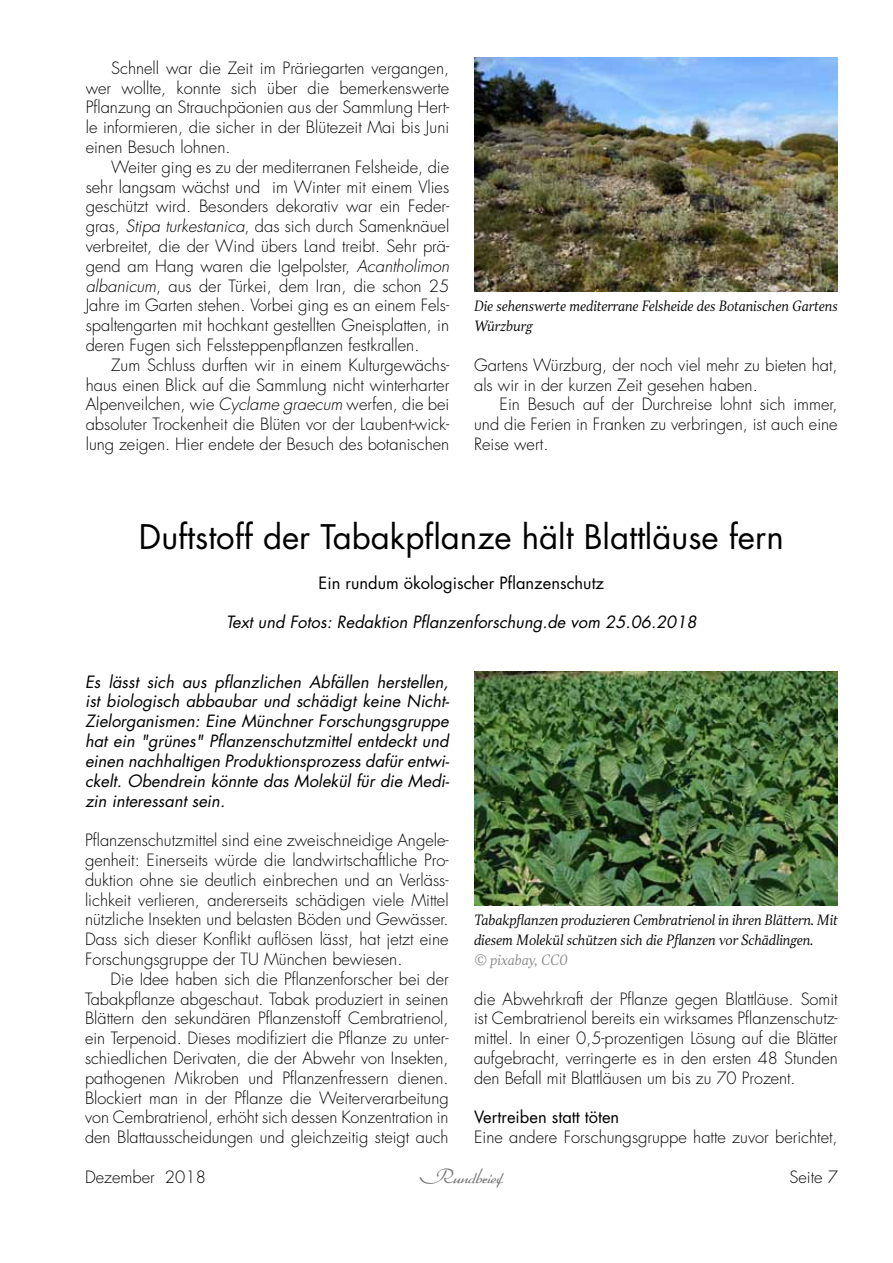
<style>
.page{position:relative;width:893px;height:1263px;background:#fff}
.page>*{position:absolute;margin:0;border:0;box-sizing:border-box;transform-origin:0 0}
.t1{font:33px "Futura Std";color:#000}
.t2{font:300 19.5px "Arabella Pro";color:#707172}
.t3{font:300 16.5px/19.8px "Futura Std";color:#000;text-align:justify}
.t4{font:italic 16.5px/19.8px "Futura Std";color:#000;text-align:justify}
.t5{font:16.5px "Futura Std";color:#000}
.t6{font:italic 300 13.5px/19.8px "TT Jenevers";color:#000}
.t7{font:italic 300 13.5px "TT Jenevers";color:#87888a}
.s1{font-style:italic}
</style>
<div class="page">
<img style="left:474px;top:58px;width:364px;height:234px">
<img style="left:474px;top:671px;width:364px;height:234px">
<p class="t3" style="left:86px;top:58px;width:365px;text-indent:26px">Schnell war die Zeit im Präriegarten vergangen, wer wollte, konnte sich über die bemerkenswerte Pflanzung an Strauchpäonien aus der Sammlung Hert&shy;le informieren, die sicher in der Blütezeit Mai bis Juni einen Besuch lohnen.</p>
<p class="t3" style="left:86px;top:157px;width:365px;text-indent:26px">Weiter ging es zu der mediterranen Felsheide, die sehr langsam wächst und im Winter mit einem Vlies geschützt wird. Besonders dekorativ war ein Feder&shy;gras, <span class="s1">Stipa turkestanica</span>, das sich durch Samenknäuel verbreitet, die der Wind übers Land treibt. Sehr prä&shy;gend am Hang waren die Igelpolster, <span class="s1">Acantholimon albanicum</span>, aus der Türkei, dem Iran, die schon 25<br>Jahre im Garten stehen. Vorbei ging es an einem Fels&shy;spaltengarten mit hochkant gestellten Gneisplatten, in deren Fugen sich Felssteppenpflanzen festkrallen.</p>
<p class="t3" style="left:86px;top:355px;width:365px;text-indent:26px">Zum Schluss durften wir in einem Kulturgewächs&shy;haus einen Blick auf die Sammlung nicht winterharter Alpenveilchen, wie <span class="s1">Cyclame graecum</span> werfen, die bei absoluter Trockenheit die Blüten vor der Laubent-wick&shy;lung zeigen. Hier endete der Besuch des botanischen</p>
<p class="t6" style="left:474px;top:297px;width:365px">Die sehenswerte mediterrane Felsheide des Botanischen Gartens<br>Würzburg</p>
<p class="t3" style="left:474px;top:355px;width:365px">Gartens Würzburg, der noch viel mehr zu bieten hat, als wir in der kurzen Zeit gesehen haben.</p>
<p class="t3" style="left:474px;top:395px;width:365px;text-indent:26px">Ein Besuch auf der Durchreise lohnt sich immer, und die Ferien in Franken zu verbringen, ist auch eine Reise wert.</p>
<h1 class="t1" style="left:139px;top:516px;width:646px">Duftstoff der Tabakpflanze hält Blattläuse fern</h1>
<p class="t5" style="left:319px;top:572px;width:287px">Ein rundum ökologischer Pflanzenschutz</p>
<p class="t4" style="left:226px;top:612px;width:472px">Text und Fotos: Redaktion Pflanzenforschung.de vom 25.06.2018</p>
<p class="t4" style="left:85px;top:672px;width:366px">Es lässt sich aus pflanzlichen Abfällen herstellen, ist biologisch abbaubar und schädigt keine Nicht-Zielorganismen: Eine Münchner Forschungsgruppe hat ein "grünes" Pflanzenschutzmittel entdeckt und einen nachhaltigen Produktionsprozess dafür entwi&shy;ckelt. Obendrein könnte das Molekül für die Medi&shy;zin interessant sein.</p>
<p class="t3" style="left:85px;top:831px;width:365px">Pflanzenschutzmittel sind eine zweischneidige Angele&shy;genheit: Einerseits würde die landwirtschaftliche Pro&shy;duktion ohne sie deutlich einbrechen und an Verläss&shy;lichkeit verlieren, andererseits schädigen viele Mittel nützliche Insekten und belasten Böden und Gewässer.<br>Dass sich dieser Konflikt auflösen lässt, hat jetzt eine Forschungsgruppe der TU München bewiesen.</p>
<p class="t3" style="left:85px;top:969px;width:365px;text-indent:26px">Die Idee haben sich die Pflanzenforscher bei der Tabakpflanze abgeschaut. Tabak produziert in seinen Blättern den sekundären Pflanzenstoff Cembratrienol, ein Terpenoid. Dieses modifiziert die Pflanze zu unter&shy;schiedlichen Derivaten, die der Abwehr von Insekten, pathogenen Mikroben und Pflanzenfressern dienen.<br>Blockiert man in der Pflanze die Weiterverarbeitung von Cembratrienol, erhöht sich dessen Konzentration in den Blattausscheidungen und gleichzeitig steigt auch</p>
<p class="t6" style="left:474px;top:910px;width:365px">Tabakpflanzen produzieren Cembratrienol in ihren Blättern. Mit diesem Molekül schützen sich die Pflanzen vor Schädlingen.</p>
<p class="t7" style="left:474px;top:951px;width:95px">© pixabay, CC0</p>
<p class="t3" style="left:474px;top:989px;width:365px">die Abwehrkraft der Pflanze gegen Blattläuse. Somit ist Cembratrienol bereits ein wirksames Pflanzenschutz&shy;mittel. In einer 0,5-prozentigen Lösung auf die Blätter aufgebracht, verringerte es in den ersten 48 Stunden den Befall mit Blattläusen um bis zu 70 Prozent.</p>
<p class="t5" style="left:474px;top:1107px;width:147px">Vertreiben statt töten</p>
<p class="t3" style="left:474px;top:1128px;width:365px">Eine andere Forschungsgruppe hatte zuvor berichtet,</p>
<p class="t2" style="left:420px;top:1165px;width:84px">Rundbrief</p>
<p class="t3" style="left:85px;top:1167px;width:122px">Dezember 2018</p>
<p class="t3" style="left:790px;top:1167px;width:50px">Seite 7</p>
</div>
